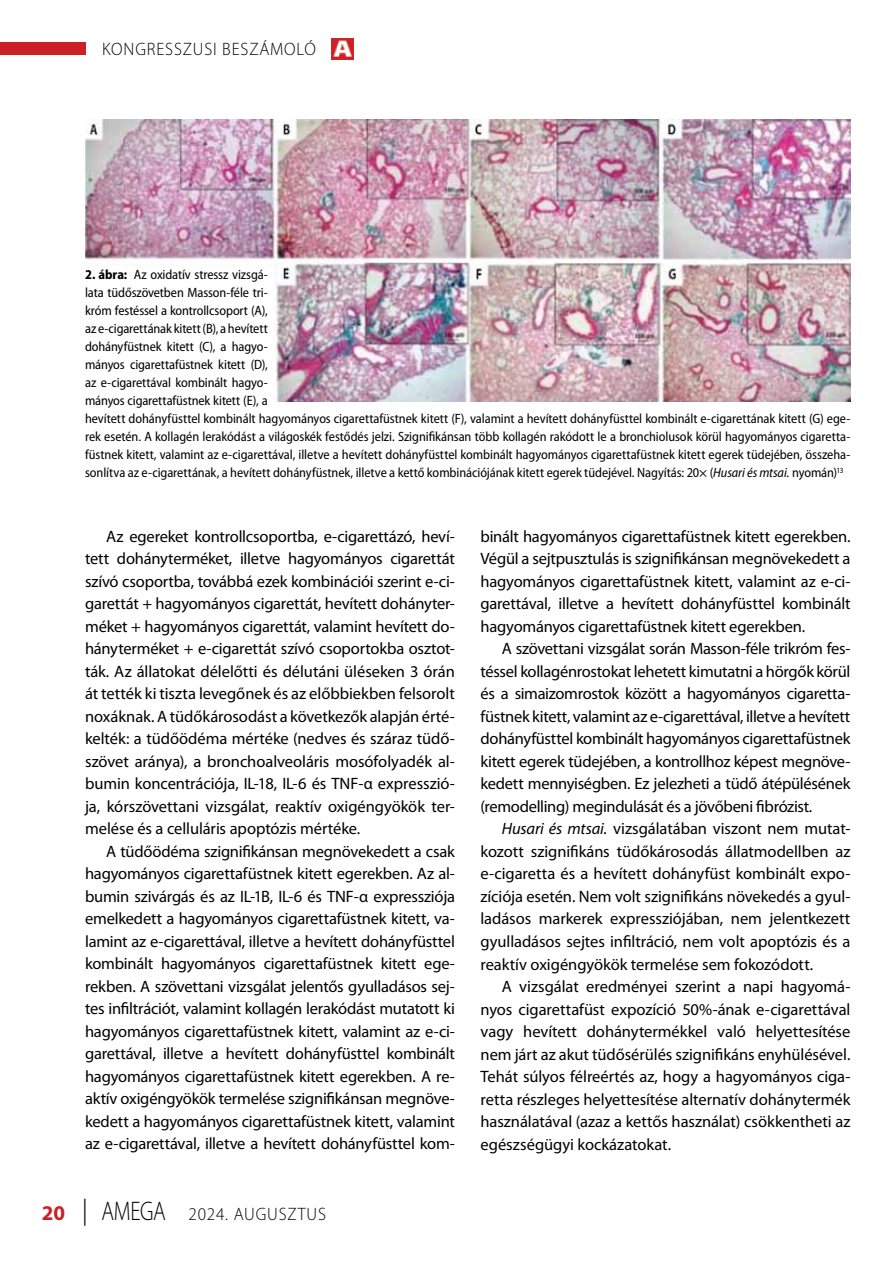
<style>
.page{position:relative;width:893px;height:1263px;background:#fff}
.page>*{position:absolute;margin:0;border:0;box-sizing:border-box;transform-origin:0 0}
.t1{font:300 18px "Myriad Pro";letter-spacing:.05em;color:#000;scale:.95 1}
.t2{font:16.5px/22.5px "Myriad Pro";letter-spacing:-.01em;color:#000;text-align:justify}
.t3{font:semi-condensed 13.5px/18px "Myriad Pro";letter-spacing:-.005em;color:#000}
.s1{font-weight:700}
.s2{font-stretch:normal}
.s3{font-style:italic}
.s4{font-weight:700;font-size:21px;color:#cc2027}
.s5{font-size:27px;color:#000101}
.s6{font-size:27px}
</style>
<div class="page">
<div style="left:0;top:43px;width:85px;height:12px;background:#cc2027"></div>
<img style="left:332px;top:38px;width:21px;height:22px">
<img style="left:85px;top:119px;width:765px;height:283px">
<p class="t1" style="left:102px;top:39px;width:227px">KONGRESSZUSI BESZÁMOLÓ</p>
<p class="t3" style="left:85px;top:266px;width:767px"><span class="s1">2. ábra:</span> Az oxidatív stressz vizsgá-<br>lata tüdőszövetben Masson-féle tri-<br>króm festéssel a kontrollcsoport (A),<br>az e-cigarettának kitett (B), a hevített<br>dohányfüstnek kitett (C), a hagyo-<br>mányos cigarettafüstnek kitett (D),<br>az e-cigarettával kombinált hagyo-<br>mányos cigarettafüstnek kitett (E), a<br>hevített dohányfüsttel kombinált hagyományos cigarettafüstnek kitett (F), valamint a hevített dohányfüsttel kombinált e-cigarettának kitett (G) ege&shy;rek esetén. A kollagén lerakódást a világoskék festődés jelzi. Szignifikánsan több kollagén rakódott le a bronchiolusok körül hagyományos cigaretta&shy;füstnek kitett, valamint az e-cigarettával, illetve a hevített dohányfüsttel kombinált hagyományos cigarettafüstnek kitett egerek tüdejében, összeha&shy;sonlítva az e-cigarettának, a hevített dohányfüstnek, illetve a kettő kombinációjának kitett egerek tüdejével. Nagyítás: 20<span class="s2">×</span> (<span class="s3">Husari és mtsai.</span> nyomán)<sup>13</sup></p>
<p class="t2" style="left:85px;top:525px;width:371px;text-indent:21px">Az egereket kontrollcsoportba, e-cigarettázó, heví&shy;tett dohányterméket, illetve hagyományos cigarettát szívó csoportba, továbbá ezek kombinációi szerint e-ci&shy;garettát + hagyományos cigarettát, hevített dohányter&shy;méket + hagyományos cigarettát, valamint hevített do&shy;hányterméket + e-cigarettát szívó csoportokba osztot&shy;ták. Az állatokat délelőtti és délutáni üléseken 3 órán át tették ki tiszta levegőnek és az előbbiekben felsorolt noxáknak. A tüdőkárosodást a következők alapján érté&shy;kelték: a tüdőödéma mértéke (nedves és száraz tüdő&shy;szövet aránya), a bronchoalveoláris mosófolyadék al&shy;bumin koncentrációja, IL-18, IL-6 és TNF-α expresszió&shy;ja, kórszövettani vizsgálat, reaktív oxigéngyökök ter&shy;melése és a celluláris apoptózis mértéke.</p>
<p class="t2" style="left:85px;top:840px;width:372px;text-indent:21px">A tüdőödéma szignifikánsan megnövekedett a csak hagyományos cigarettafüstnek kitett egerekben. Az al&shy;bumin szivárgás és az IL-1B, IL-6 és TNF-α expressziója emelkedett a hagyományos cigarettafüstnek kitett, va&shy;lamint az e-cigarettával, illetve a hevített dohányfüsttel kombinált hagyományos cigarettafüstnek kitett ege&shy;rekben. A szövettani vizsgálat jelentős gyulladásos sej&shy;tes infiltrációt, valamint kollagén lerakódást mutatott ki hagyományos cigarettafüstnek kitett, valamint az e-ci&shy;garettával, illetve a hevített dohányfüsttel kombinált hagyományos cigarettafüstnek kitett egerekben. A re&shy;aktív oxigéngyökök termelése szignifikánsan megnöve&shy;kedett a hagyományos cigarettafüstnek kitett, valamint az e-cigarettával, illetve a hevített dohányfüsttel kom-</p>
<p class="t1" style="left:42px;top:1204px;width:301px"><span class="s4">20</span> <span class="s5">|</span> <span class="s6">AMEGA</span> 2024. AUGUSZTUS</p>
<p class="t2" style="left:480px;top:525px;width:371px">binált hagyományos cigarettafüstnek kitett egerekben.<br>Végül a sejtpusztulás is szignifikánsan megnövekedett a hagyományos cigarettafüstnek kitett, valamint az e-ci&shy;garettával, illetve a hevített dohányfüsttel kombinált hagyományos cigarettafüstnek kitett egerekben.</p>
<p class="t2" style="left:480px;top:637px;width:372px;text-indent:21px">A szövettani vizsgálat során Masson-féle trikróm fes&shy;téssel kollagénrostokat lehetett kimutatni a hörgők körül és a simaizomrostok között a hagyományos cigaretta&shy;füstnek kitett, valamint az e-cigarettával, illetve a hevített dohányfüsttel kombinált hagyományos cigarettafüstnek kitett egerek tüdejében, a kontrollhoz képest megnöve&shy;kedett mennyiségben. Ez jelezheti a tüdő átépülésének (remodelling) megindulását és a jövőbeni fibrózist.</p>
<p class="t2" style="left:480px;top:817px;width:371px;text-indent:21px"><span class="s3">Husari és mtsai.</span> vizsgálatában viszont nem mutat&shy;kozott szignifikáns tüdőkárosodás állatmodellben az e-cigaretta és a hevített dohányfüst kombinált expo&shy;zíciója esetén. N em volt szignifikáns növekedés a gyul&shy;ladásos markerek expressziójában, nem jelentkezett gyulladásos sejtes infiltráció, nem volt apoptózis és a reaktív oxigéngyökök termelése sem fokozódott.</p>
<p class="t2" style="left:480px;top:975px;width:372px;text-indent:21px">A vizsgálat eredményei szerint a napi hagyomá&shy;nyos cigarettafüst expozíció 50%-ának e-cigarettával vagy hevített dohánytermékkel való helyettesítése nem járt az akut tüdősérülés szignifikáns enyhülésével.<br>Tehát súlyos félreértés az, hogy a hagyományos ciga&shy;retta részleges helyettesítése alternatív dohánytermék használatával (azaz a kettős használat) csökkentheti az egészségügyi kockázatokat.</p>
</div>
